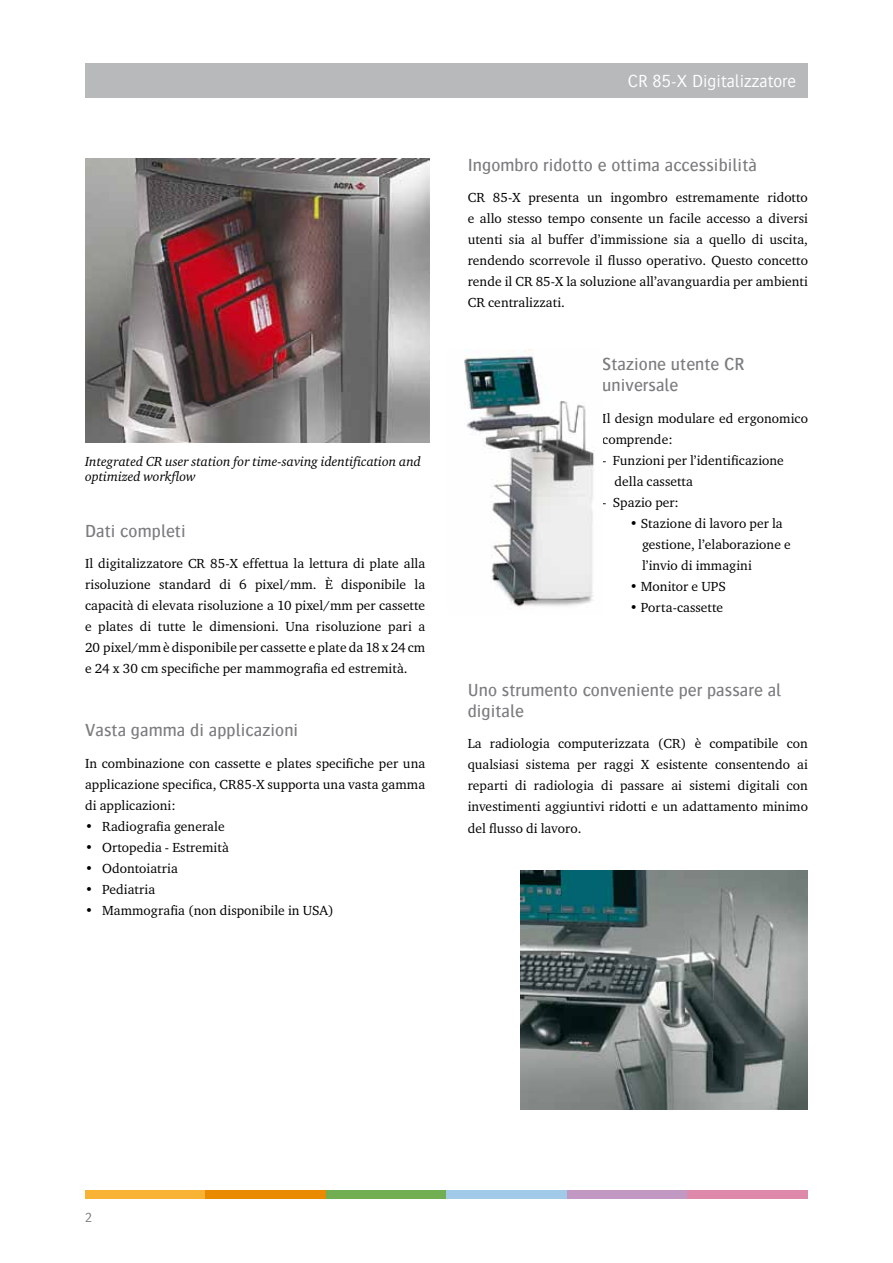
<style>
.page{position:relative;width:893px;height:1263px;background:#fff}
.page>*{position:absolute;margin:0;border:0;box-sizing:border-box;transform-origin:0 0}
.t1{font:500 18px/21px "Bosis For Agfa";letter-spacing:.005em;color:#7b7c7e}
.t2{font:300 18px "Bosis For Agfa";color:#fff}
.t3{font:13.5px/21px "Charter ITC For Agfa";letter-spacing:.005em;color:#000;text-align:justify}
.t4{font:italic 13.5px/15px "Charter ITC For Agfa";color:#000}
.t5{font:300 13.5px "Bosis For Agfa";color:#7b7c7e}
</style>
<div class="page">
<div style="left:85px;top:64px;width:723px;height:34px;background:#b7b9ba"></div>
<div style="left:85px;top:1191px;width:121px;height:8px;background:#f8b334"></div>
<div style="left:206px;top:1191px;width:120px;height:8px;background:#ea8a00"></div>
<div style="left:326px;top:1191px;width:120px;height:8px;background:#71ae52"></div>
<div style="left:446px;top:1191px;width:121px;height:8px;background:#a1cae9"></div>
<div style="left:567px;top:1191px;width:120px;height:8px;background:#c198c2"></div>
<div style="left:687px;top:1191px;width:121px;height:8px;background:#de89aa"></div>
<img style="left:85px;top:158px;width:344px;height:284px">
<img style="left:520px;top:870px;width:288px;height:240px">
<img style="left:464px;top:350px;width:130px;height:257px">
<p class="t4" style="left:85px;top:453px;width:337px">Integrated CR user station for time-saving identification and optimized workflow</p>
<h1 class="t1" style="left:85px;top:520px;width:102px">Dati completi</h1>
<p class="t3" style="left:85px;top:553px;width:342px">Il digitalizzatore CR 85-X effettua la lettura di plate alla risoluzione standard di 6 pixel/mm. È disponibile la capacità di elevata risoluzione a 10 pixel/mm per cassette e plates di tutte le dimensioni. Una risoluzione pari a 20 pixel/mm è disponibile per cassette e plate da 18 x 24 cm e 24 x 30 cm specifiche per mammografia ed estremità.</p>
<h1 class="t1" style="left:85px;top:719px;width:215px">Vasta gamma di applicazioni</h1>
<p class="t3" style="left:85px;top:752px;width:342px">In combinazione con cassette e plates specifiche per una applicazione specifica, CR85-X supporta una vasta gamma di applicazioni:</p>
<p class="t3" style="left:85px;top:815px;width:141px">• Radiografia generale</p>
<p class="t3" style="left:85px;top:836px;width:145px">• Ortopedia - Estremità</p>
<p class="t3" style="left:85px;top:857px;width:94px">• Odontoiatria</p>
<p class="t3" style="left:85px;top:878px;width:72px">• Pediatria</p>
<p class="t3" style="left:85px;top:899px;width:250px">• Mammografia (non disponibile in USA)</p>
<h1 class="t2" style="left:628px;top:72px;width:170px">CR 85-X Digitalizzatore</h1>
<h1 class="t1" style="left:468px;top:154px;width:291px">I ngombro ridotto e ottima accessibilità</h1>
<p class="t3" style="left:468px;top:187px;width:342px">CR 85-X presenta un ingombro estremamente ridotto e allo stesso tempo consente un facile accesso a diversi utenti sia al buffer d’immissione sia a quello di uscita, rendendo scorrevole il flusso operativo. Questo concetto rende il CR 85-X la soluzione all’avanguardia per ambienti CR centralizzati.</p>
<h1 class="t1" style="left:602px;top:353px;width:144px">Stazione utente CR universale</h1>
<p class="t3" style="left:602px;top:407px;width:207px">Il design modulare ed ergonomico comprende:</p>
<p class="t3" style="left:614px;top:449px;width:171px;text-indent:-12px">- Funzioni per l’identificazione della cassetta</p>
<p class="t3" style="left:602px;top:491px;width:78px">- Spazio per:</p>
<p class="t3" style="left:642px;top:512px;width:150px;text-align:left;text-indent:-12px">• Stazione di lavoro per la gestione, l’elaborazione e l’invio di immagini</p>
<p class="t3" style="left:630px;top:575px;width:98px">• Monitor e UPS</p>
<p class="t3" style="left:630px;top:596px;width:95px">• Porta-cassette</p>
<h1 class="t1" style="left:468px;top:679px;width:315px">U no strumento conveniente per passare al digitale</h1>
<p class="t3" style="left:468px;top:733px;width:342px">La radiologia computerizzata (CR) è compatibile con qualsiasi sistema per raggi X esistente consentendo ai reparti di radiologia di passare ai sistemi digitali con investimenti aggiuntivi ridotti e un adattamento minimo del flusso di lavoro.</p>
<p class="t5" style="left:85px;top:1210px;width:8px">2</p>
</div>
